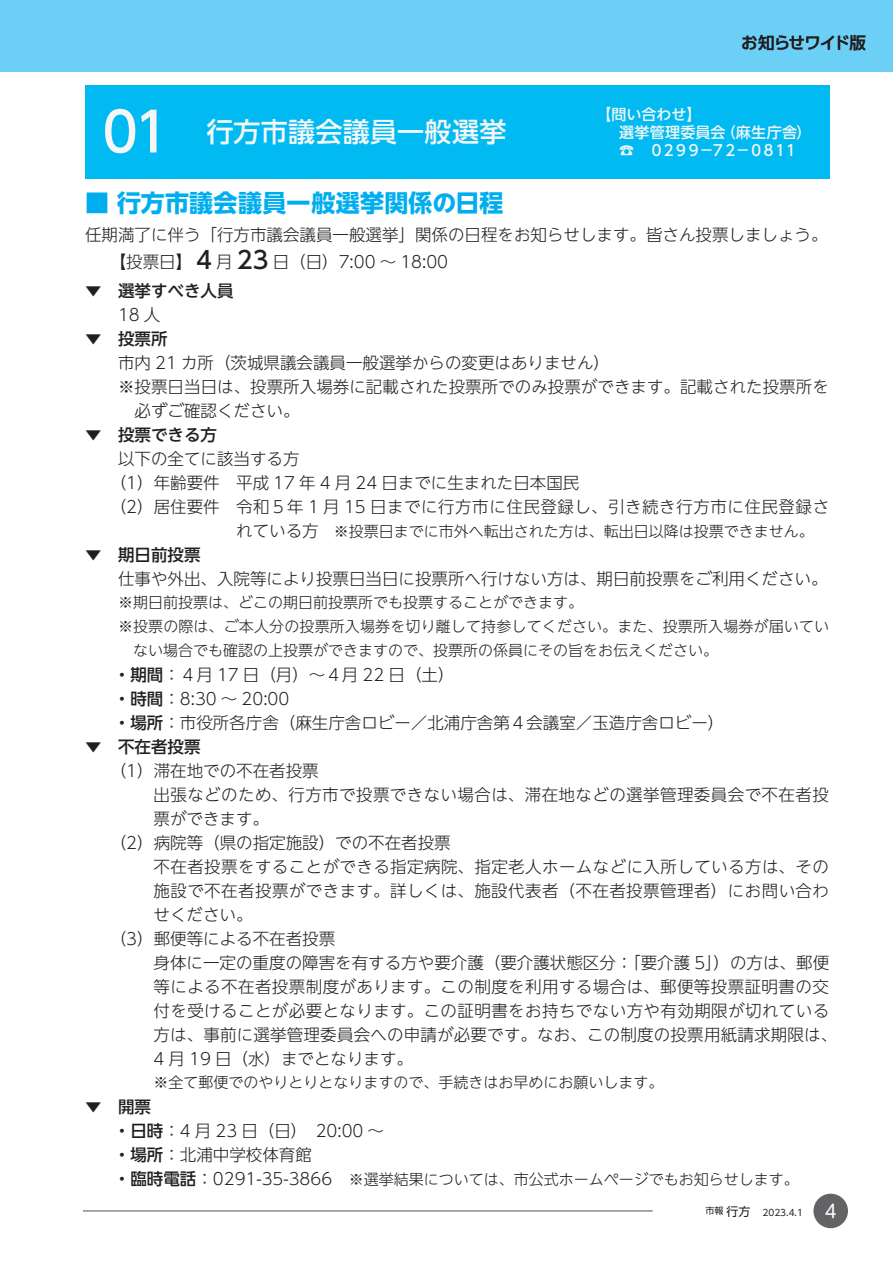
<style>
.page{position:relative;width:893px;height:1263px;background:#fff}
.page>*{position:absolute;margin:0;border:0;box-sizing:border-box;transform-origin:0 0}
.t1{font:500 54px "UD Shin Go NT Pro";color:#f5f7f7}
.t2{font:500 27px "UD Shin Go NT Pro";letter-spacing:.01em;color:#f5f7f7}
.t3{font:700 24px "UD Shin Go NT Pro";letter-spacing:.01em;color:#00aeef}
.t4{font:500 24px "UD Shin Go NT Pro";color:#231f20}
.t5{font:18px "UD Shin M Go Pro";color:#fff}
.t6{font:300 16.5px/24px "UD Shin Go NT Pro";color:#231f20}
.t7{font:300 16.5px "UD Shin Go NT Pro";letter-spacing:.025em;color:#231f20}
.t8{font:500 16.5px "UD Shin Go NT Pro";color:#231f20}
.t9{font:500 16.5px "UD Shin Go Pro";letter-spacing:-.045em;color:#231f20}
.t10{font:300 15px "UD Shin Go NT Pro";color:#231f20}
.t11{font:500 15px/18px "UD Shin Go NT Pro";letter-spacing:-.16em;color:#f5f7f7}
.t12{font:500 15px "UD Shin Go NT Pro";color:#f5f7f7}
.t13{font:12px "UD Shin Go NT Pro";color:#231f20}
.t14{font:9px "UD Shin Go NT Pro";color:#231f20}
.s1{font-size:16.5px}
.s2{font-weight:500}
.s3{font-weight:500;font-size:16.5px}
</style>
<div class="page">
<div style="left:813px;top:1194px;width:35px;height:34px;background:#636366;border-radius:50%"></div>
<hr style="left:83px;top:1210px;width:570px;height:1px;background:#636366">
<div style="left:85px;top:85px;width:744px;height:93px;background:#00baf1"></div>
<div style="left:0;top:0;width:893px;height:72px;background:#6bcff6"></div>
<h1 class="t1" style="left:102px;top:88px;width:69px">01</h1>
<h2 class="t2" style="left:207px;top:110px;width:301px">行方市議会議員一般選挙</h2>
<p class="t12" style="left:597px;top:102px;width:106px">【問い合わせ【</p>
<p class="t9" style="left:741px;top:29px;width:126px">お知らせワイド版</p>
<p class="t11" style="left:649px;top:123px;width:151px;text-indent:-45px">　選挙管理委員会<br>０２９９－７２－０８１１</p>
<p class="t12" style="left:721px;top:120px;width:92px">（麻生庁舎(</p>
<p class="t12" style="left:619px;top:138px;width:16px">☎</p>
<h3 class="t3" style="left:85px;top:183px;width:420px">■ 行方市議会議員一般選挙関係の日程</h3>
<p class="t6" style="left:273px;top:221px;width:556px;line-height:27px;text-indent:-188px">任期満了に伴う「行方市議会議員一般選挙」関係の日程をお知らせします。皆さん投票しましょう。日（日(7:00 ~ 18:00</p>
<h3 class="t4" style="left:237px;top:241px;width:33px">23</h3>
<h3 class="t4" style="left:192px;top:241px;width:25px">４</h3>
<p class="t6" style="left:110px;top:249px;width:84px">【投票日】</p>
<p class="t8" style="left:85px;top:277px;width:150px">▼　選挙すべき人員</p>
<p class="t6" style="left:118px;top:302px;width:44px">18人</p>
<p class="t8" style="left:85px;top:326px;width:84px">▼　投票所</p>
<p class="t6" style="left:118px;top:350px;width:494px">市内 21 カ所（茨城県議会議員一般選挙からの変更はありません(</p>
<p class="t6" style="left:118px;top:374px;width:712px">※投票日当日は、投票所入場券に記載された投票所でのみ投票ができます。記載された投票所を</p>
<p class="t6" style="left:135px;top:398px;width:166px">必ずご確認ください。</p>
<p class="t8" style="left:85px;top:422px;width:133px">▼　投票できる方</p>
<p class="t6" style="left:110px;top:446px;width:721px;text-indent:8px">以下の全てに該当する方<br>（1）年齢要件　平成 17 年 4 月 24 日までに生まれた日本国民<br>（2）居住要件　令和５年 1 月 15 日までに行方市に住民登録し、引き続き行方市に住民登録さ</p>
<p class="t10" style="left:236px;top:519px;width:579px"><span class="s1">れている方</span>　※投票日までに市外へ転出された方は、転出日以降は投票できません。</p>
<p class="t8" style="left:85px;top:541px;width:117px">▼　期日前投票</p>
<p class="t6" style="left:118px;top:566px;width:711px">仕事や外出、入院等により投票日当日に投票所へ行けない方は、期日前投票をご利用ください。</p>
<p class="t10" style="left:118px;top:590px;width:466px">※期日前投票は、どこの期日前投票所でも投票することができます。</p>
<p class="t10" style="left:118px;top:614px;width:713px">※投票の際は、ご本人分の投票所入場券を切り離して持参してください。また、投票所入場券が届いてい</p>
<p class="t10" style="left:133px;top:638px;width:586px">ない場合でも確認の上投票ができますので、投票所の係員にその旨をお伝えください。</p>
<p class="t6" style="left:114px;top:662px;width:342px"><span class="s2">・期間</span>：４月 17 日（月）～４月 22 日（土(</p>
<p class="t6" style="left:114px;top:686px;width:177px"><span class="s2">・時間</span>：8:30 ~ 20:00</p>
<p class="t6" style="left:114px;top:710px;width:612px"><span class="s2">・場所</span>：市役所各庁舎（麻生庁舎ロビー／北浦庁舎第４会議室／玉造庁舎ロビー(</p>
<p class="t8" style="left:85px;top:734px;width:117px">▼　不在者投票</p>
<p class="t6" style="left:110px;top:758px;width:210px">（1）滞在地での不在者投票</p>
<p class="t7" style="left:154px;top:782px;width:677px">出張などのため、行方市で投票できない場合は、滞在地などの選挙管理委員会で不在者投</p>
<p class="t6" style="left:154px;top:806px;width:117px">票ができます。</p>
<p class="t6" style="left:110px;top:830px;width:342px">（2）病院等（県の指定施設）での不在者投票</p>
<p class="t7" style="left:154px;top:854px;width:677px">不在者投票をすることができる指定病院、指定老人ホームなどに入所している方は、その</p>
<p class="t7" style="left:154px;top:878px;width:677px">施設で不在者投票ができます。詳しくは、施設代表者（不在者投票管理者）にお問い合わ</p>
<p class="t6" style="left:154px;top:902px;width:100px">せください。</p>
<p class="t6" style="left:110px;top:926px;width:227px">（3）郵便等による不在者投票</p>
<p class="t6" style="left:154px;top:950px;width:677px">身体に一定の重度の障害を有する方や要介護（要介護状態区分「：要介護 5」）の方は、郵便</p>
<p class="t7" style="left:154px;top:974px;width:677px">等による不在者投票制度があります。この制度を利用する場合は、郵便等投票証明書の交</p>
<p class="t7" style="left:154px;top:998px;width:677px">付を受けることが必要となります。この証明書をお持ちでない方や有効期限が切れている</p>
<p class="t6" style="left:154px;top:1022px;width:685px">方は、事前に選挙管理委員会への申請が必要です。なお、この制度の投票用紙請求期限は、</p>
<p class="t6" style="left:154px;top:1046px;width:261px">4 月 19 日（水）までとなります。</p>
<p class="t10" style="left:154px;top:1070px;width:511px">※全て郵便でのやりとりとなりますので、手続きはお早めにお願いします。</p>
<p class="t8" style="left:85px;top:1093px;width:67px">▼　開票</p>
<p class="t6" style="left:316px;top:1118px;width:70px">20:00 ~</p>
<p class="t6" style="left:216px;top:249px;width:18px">月</p>
<p class="t6" style="left:114px;top:1118px;width:199px"><span class="s2">・日時</span>：4 月 23 日（日(<span class="s2">・場所</span>：北浦中学校体育館</p>
<p class="t10" style="left:114px;top:1167px;width:686px"><span class="s3">・臨時電話</span><span class="s1">：0291-35-3866　</span>※選挙結果については、市公式ホームページでもお知らせします。</p>
<p class="t13" style="left:726px;top:1201px;width:25px">行方</p>
<p class="t14" style="left:705px;top:1204px;width:19px">市報</p>
<p class="t14" style="left:762px;top:1205px;width:42px">2023.4.1</p>
<p class="t5" style="left:825px;top:1196px;width:13px">4</p>
</div>
